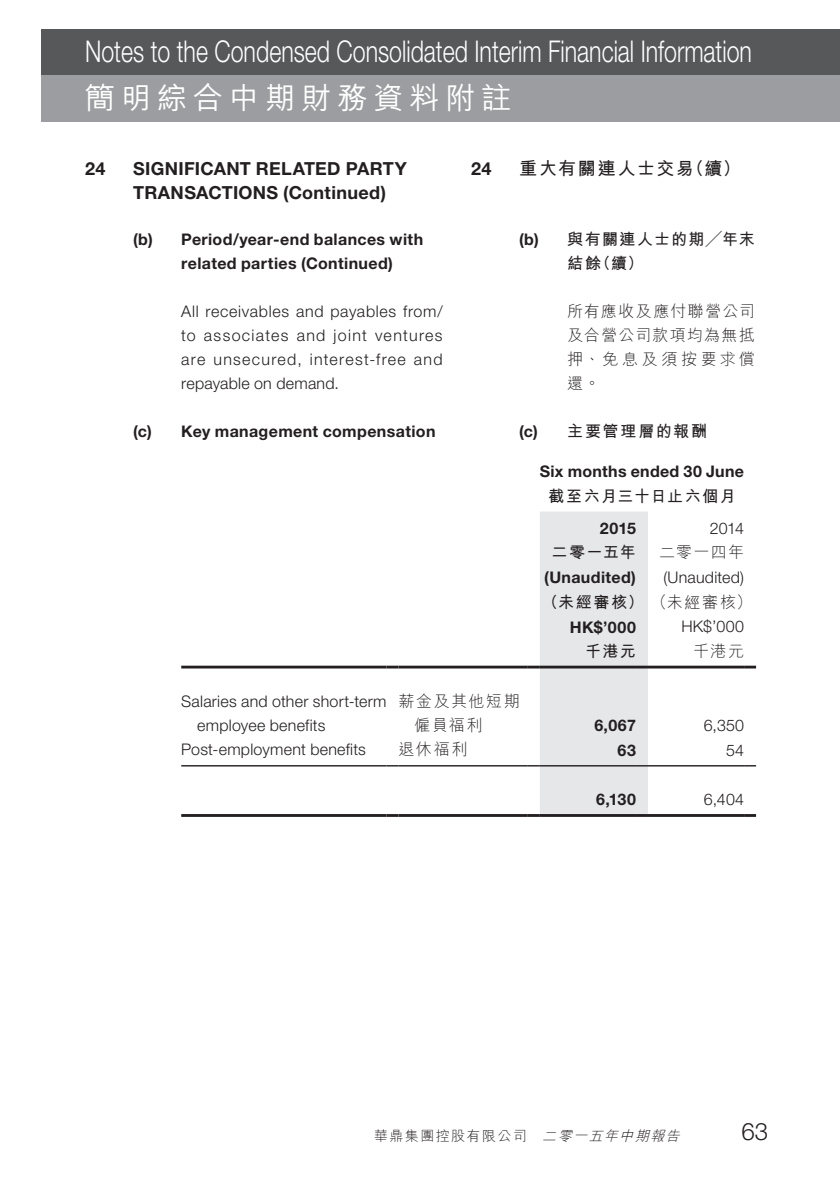
<style>
.page{position:relative;width:840px;height:1191px;background:#fff}
.page>*{position:absolute;margin:0;border:0;box-sizing:border-box;transform-origin:0 0}
.t1{font:300 30px "Helvetica Neue LT Std";color:#fff;scale:.77 1}
.t2{font:500 30px "M Hei HK";letter-spacing:.2em;color:#fff}
.t3{font:300 24px "Helvetica Neue LT Std";color:#231f20}
._03_H1{font:700 18px/24px "Helvetica Neue LT Std";letter-spacing:.015em;color:#231f20}
._03_H1-2{font:700 18px "M Hei HK";letter-spacing:.095em;color:#231f20}
._13_____P4{font:300 16px/24px "Helvetica Neue LT Std";letter-spacing:.075em;color:#231f20;text-align:justify}
._04___H2{font:700 16px/24px "Helvetica Neue LT Std";letter-spacing:.025em;color:#231f20}
._15_Table_Stub{font:300 16px/24px "Helvetica Neue LT Std";letter-spacing:.015em;color:#231f20}
._30_body_4p-tab{font:700 16px "Helvetica Neue LT Std";letter-spacing:.02em;color:#231f20}
._30_body_4p-tab-2{font:300 16px "Helvetica Neue LT Std";letter-spacing:.015em;color:#231f20}
._13_____P4-2{font:300 16px/24px "M Hei HK";letter-spacing:.085em;color:#231f20;text-align:justify}
._04___H2-2{font:700 16px/24px "M Hei HK";letter-spacing:.095em;color:#231f20}
._15_Table_Stub-2{font:300 16px/24px "M Hei HK";letter-spacing:.1em;color:#231f20}
._30_body_4p-tab-3{font:700 16px "M Hei HK";letter-spacing:.09em;color:#231f20}
._30_body_4p-tab-4{font:300 16px "M Hei HK";letter-spacing:.08em;color:#231f20}
._29_Table_Stub__Note{font:700 16px "M Hei HK";letter-spacing:.08em;color:#231f20}
._04___H2-3{font:700 16px "M Hei HK";letter-spacing:.115em;color:#231f20}
.t4{font:300 14px "M Hei HK";letter-spacing:.1em;color:#231f20}
.s1{font-family:"Helvetica Neue LT Std"}
.s2{font-style:italic}
</style>
<div class="page">
<div style="left:42px;top:29px;width:797px;height:47px;background:#57585a"></div>
<div style="left:42px;top:75px;width:797px;height:47px;background:#9b9da0"></div>
<hr style="left:181px;top:665px;width:205px;height:3px;background:#231f20">
<svg style="left:386px;top:665px;width:12px;height:3px"></svg>
<hr style="left:398px;top:665px;width:129px;height:3px;background:#231f20">
<hr style="left:647px;top:665px;width:96px;height:3px;background:#231f20">
<svg style="left:743px;top:665px;width:12px;height:3px"></svg>
<hr style="left:181px;top:765px;width:205px;height:1px;background:#231f20">
<svg style="left:386px;top:765px;width:12px;height:1px"></svg>
<hr style="left:398px;top:765px;width:129px;height:1px;background:#231f20">
<hr style="left:647px;top:765px;width:96px;height:1px;background:#231f20">
<svg style="left:743px;top:765px;width:12px;height:1px"></svg>
<hr style="left:181px;top:814px;width:205px;height:3px;background:#231f20">
<svg style="left:386px;top:814px;width:12px;height:3px"></svg>
<hr style="left:398px;top:814px;width:129px;height:3px;background:#231f20">
<svg style="left:527px;top:511px;width:120px;height:306px;background:#e4e5e6"></svg>
<hr style="left:647px;top:814px;width:96px;height:3px;background:#231f20">
<svg style="left:743px;top:814px;width:12px;height:3px"></svg>
<h1 class="t1" style="left:85px;top:33px;width:867px">Notes to the Condensed Consolidated Interim Financial Information</h1>
<h1 class="t2" style="left:85px;top:76px;width:427px">簡明綜合中期財務資料附註</h1>
<p class="_03_H1" style="left:85px;top:156px;width:22px">24</p>
<p class="_03_H1" style="left:133px;top:156px;width:275px">SIGNIFICANT RELATED PARTY<br>TRANSACTIONS (Continued)</p>
<p class="_04___H2" style="left:181px;top:227px;width:243px;text-indent:-48px">(b) Period/year-end balances with related parties (Continued)</p>
<p class="_13_____P4" style="left:181px;top:299px;width:263px">All receivables and payables from/ to associates and joint ventures are unsecured, interest-free and repayable on demand.</p>
<p class="_04___H2" style="left:133px;top:419px;width:304px">(c) Key management compensation</p>
<p class="_03_H1" style="left:471px;top:156px;width:22px">24</p>
<p class="_03_H1-2" style="left:519px;top:155px;width:223px">重大有關連人士交易（續）</p>
<p class="_04___H2-2" style="left:567px;top:226px;width:189px;text-indent:-48px"><span class="s1">(b)</span> 與有關連人士的期╱年末結餘（續）</p>
<p class="_13_____P4-2" style="left:567px;top:299px;width:189px">所有應收及應付聯營公司及合營公司款項均為無抵押、免息及須按要求償還。</p>
<p class="_04___H2-3" style="left:519px;top:420px;width:189px"><span class="s1">(c)</span> 主要管理層的報酬</p>
<p class="_30_body_4p-tab" style="left:539px;top:461px;width:206px">Six months ended 30 June</p>
<p class="_29_Table_Stub__Note" style="left:548px;top:484px;width:189px">截至六月三十日止六個月</p>
<p class="_30_body_4p-tab" style="left:599px;top:518px;width:37px">2015</p>
<p class="_30_body_4p-tab-2" style="left:709px;top:518px;width:36px">2014</p>
<p class="_30_body_4p-tab-3" style="left:551px;top:540px;width:86px">二零一五年</p>
<p class="_30_body_4p-tab-4" style="left:659px;top:541px;width:86px">二零一四年</p>
<p class="_30_body_4p-tab" style="left:544px;top:567px;width:93px">(Unaudited)</p>
<p class="_30_body_4p-tab-2" style="left:663px;top:567px;width:82px">(Unaudited)</p>
<p class="_30_body_4p-tab-3" style="left:542px;top:590px;width:103px">（未經審核）</p>
<p class="_30_body_4p-tab-4" style="left:650px;top:591px;width:102px">（未經審核）</p>
<p class="_30_body_4p-tab" style="left:569px;top:617px;width:67px">HK$’000</p>
<p class="_30_body_4p-tab-2" style="left:681px;top:616px;width:64px">HK$’000</p>
<p class="_30_body_4p-tab-3" style="left:585px;top:639px;width:52px">千港元</p>
<p class="_30_body_4p-tab-4" style="left:692px;top:640px;width:52px">千港元</p>
<p class="_15_Table_Stub" style="left:197px;top:689px;width:190px;text-indent:-16px">Salaries and other short-term employee benefits</p>
<p class="_15_Table_Stub-2" style="left:414px;top:688px;width:107px;text-indent:-16px">薪金及其他短期僱員福利</p>
<p class="_30_body_4p-tab" style="left:594px;top:715px;width:43px">6,067</p>
<p class="_30_body_4p-tab-2" style="left:703px;top:715px;width:42px">6,350</p>
<p class="_15_Table_Stub" style="left:181px;top:737px;width:186px">Post-employment benefits</p>
<p class="_15_Table_Stub-2" style="left:398px;top:737px;width:70px">退休福利</p>
<p class="_30_body_4p-tab" style="left:617px;top:740px;width:20px">63</p>
<p class="_30_body_4p-tab-2" style="left:725px;top:740px;width:19px">54</p>
<p class="_30_body_4p-tab" style="left:595px;top:790px;width:41px">6,130</p>
<p class="_30_body_4p-tab-2" style="left:703px;top:790px;width:42px">6,404</p>
<p class="t4" style="left:374px;top:1126px;width:312px">華鼎集團控股有限公司 <span class="s2">二零一五年中期報告</span></p>
<h2 class="t3" style="left:741px;top:1116px;width:28px">63</h2>
</div>
